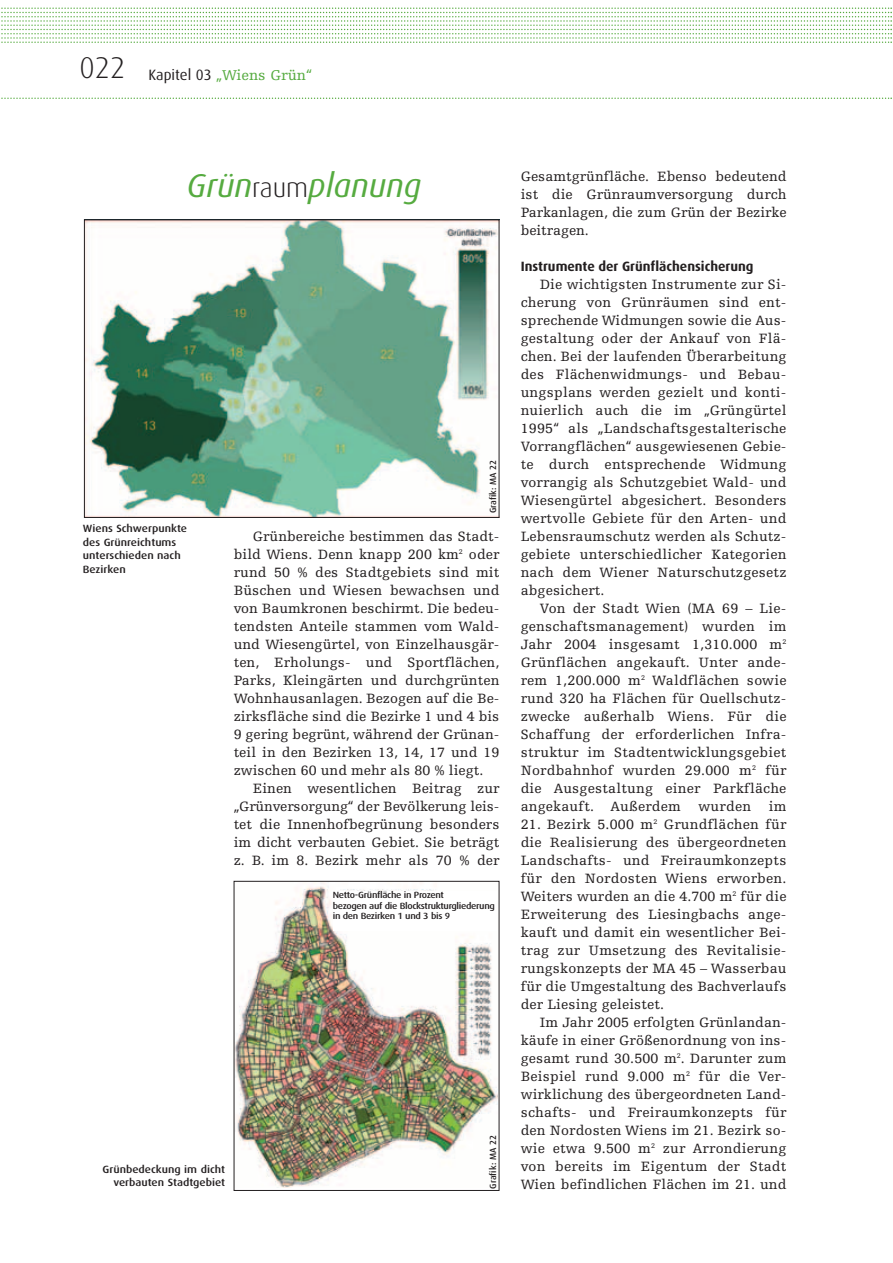
<style>
.page{position:relative;width:893px;height:1263px;background:#fff}
.page>*{position:absolute;margin:0;border:0;box-sizing:border-box;transform-origin:0 0}
.t1{font:italic 33px "Dax";color:#56ab40}
.t2{font:15px "Egyptienne F";color:#56ab40}
.t3{font:14.25px/18px "Egyptienne F";letter-spacing:.005em;color:#231f20;text-align:justify}
.t4{font:700 13.5px "Dax";color:#231f20}
.t5{font:500 10.5px/13.5px "Dax";color:#231f20;text-align:right;scale:1.1 1}
.t6{font:500 9px/10.5px "Dax";letter-spacing:-.035em;color:#231f20;scale:1.1 1}
.t7{font:500 9px "Dax";color:#231f20}
.s1{font-family:"Dax";font-weight:300;font-size:30px;color:#231f20}
.s2{font-family:"Dax";color:#231f20}
.s3{font-weight:300;font-style:normal;font-size:27px;color:#231f20}
</style>
<div class="page">
<svg style="left:1px;top:7px;width:891px;height:36px"></svg>
<svg style="left:1px;top:98px;width:891px;height:1px"></svg>
<img style="left:86px;top:221px;width:411px;height:295px">
<div style="left:84px;top:219px;width:415px;height:299px;border:1px solid #231f20"></div>
<img style="left:236px;top:883px;width:261px;height:305px">
<div style="left:234px;top:881px;width:265px;height:310px;border:1px solid #231f20"></div>
<div style="left:333px;top:891px;width:163px;height:39px;background:#fff"></div>
<p class="t2" style="left:80px;top:69px;width:234px"><span class="s1">022</span> <span class="s2">Kapitel 03</span> „Wiens Grün“</p>
<h1 class="t1" style="left:187px;top:171px;width:236px">Grün<span class="s3">raum</span>planung</h1>
<p class="t7" style="left:489px;top:513px;width:55px;rotate:-90deg">Grafik: MA 22</p>
<p class="t5" style="left:83px;top:523px;width:96px;text-align:left">Wiens Schwerpunkte des Grünreichtums unterschieden nach<br>Bezirken</p>
<p class="t3" style="left:234px;top:528px;width:267px;text-indent:19px">Grünbereiche bestimmen das Stadt&shy;bild Wiens. Denn knapp 200 km<sup>2</sup> oder rund 50 % des Stadtgebiets sind mit Büschen und Wiesen bewachsen und von Baumkronen beschirmt. Die bedeu&shy;tendsten Anteile stammen vom Wald&shy;und Wiesengürtel, von Einzelhausgär&shy;ten, Erholungs- und Sportflächen, Parks, Kleingärten und durchgrünten Wohnhausanlagen. Bezogen auf die Be&shy;zirksfläche sind die Bezirke 1 und 4 bis 9 gering begrünt, während der Grünan&shy;teil in den Bezirken 13, 14, 17 und 19 zwischen 60 und mehr als 80 % liegt.</p>
<p class="t3" style="left:234px;top:780px;width:267px;text-indent:19px">Einen wesentlichen Beitrag zur „Grünversorgung“ der Bevölkerung leis&shy;tet die Innenhofbegrünung besonders im dicht verbauten Gebiet. Sie beträgt z. B. im 8. Bezirk mehr als 70 % der</p>
<p class="t6" style="left:333px;top:890px;width:149px">Netto-Grünfläche in Prozent<br>bezogen auf die Blockstrukturgliederung in den Bezirken 1 und 3 bis 9</p>
<p class="t5" style="left:103px;top:1163px;width:113px">Grünbedeckung im dicht verbauten Stadtgebiet</p>
<p class="t7" style="left:489px;top:1188px;width:55px;rotate:-90deg">Grafik: MA 22</p>
<p class="t3" style="left:521px;top:168px;width:267px">Gesamtgrünfläche. Ebenso bedeutend ist die Grünraumversorgung durch Parkanlagen, die zum Grün der Bezirke beitragen.</p>
<p class="t4" style="left:521px;top:260px;width:234px">Instrumente der Grünflächensicherung</p>
<p class="t3" style="left:521px;top:276px;width:267px;text-indent:19px">Die wichtigsten Instrumente zur Si&shy;cherung von Grünräumen sind ent&shy;sprechende Widmungen sowie die Aus&shy;gestaltung oder der Ankauf von Flä&shy;chen. Bei der laufenden Überarbeitung des Flächenwidmungs- und Bebau&shy;ungsplans werden gezielt und konti&shy;nuierlich auch die im „Grüngürtel 1995“ als „Landschaftsgestalterische Vorrangflächen“ ausgewiesenen Gebie&shy;te durch entsprechende Widmung vorrangig als Schutzgebiet Wald- und Wiesengürtel abgesichert. Besonders wertvolle Gebiete für den Arten- und Lebensraumschutz werden als Schutz&shy;gebiete unterschiedlicher Kategorien nach dem Wiener Naturschutzgesetz abgesichert.</p>
<p class="t3" style="left:521px;top:600px;width:267px;text-indent:19px">Von der Stadt Wien (MA 69 – Lie&shy;genschaftsmanagement) wurden im Jahr 2004 insgesamt 1,310.000 m<sup>2<br></sup>Grünflächen angekauft. Unter ande&shy;rem 1,200.000 m<sup>2</sup> Waldflächen sowie rund 320 ha Flächen für Quellschutz&shy;zwecke außerhalb Wiens. Für die Schaffung der erforderlichen Infra&shy;struktur im Stadtentwicklungsgebiet Nordbahnhof wurden 29.000 m<sup>2</sup> für die Ausgestaltung einer Parkfläche angekauft. Außerdem wurden im</p>
<p class="t3" style="left:521px;top:816px;width:267px">21. Bezirk 5.000 m<sup>2</sup> Grundflächen für die Realisierung des übergeordneten Landschafts- und Freiraumkonzepts für den Nordosten Wiens erworben.<br>Weiters wurden an die 4.700 m<sup>2</sup> für die Erweiterung des Liesingbachs ange&shy;kauft und damit ein wesentlicher Bei&shy;trag zur Umsetzung des Revitalisie&shy;rungskonzepts der MA 45 – Wasserbau für die Umgestaltung des Bachverlaufs der Liesing geleistet.</p>
<p class="t3" style="left:521px;top:1014px;width:267px;text-indent:19px">Im Jahr 2005 erfolgten Grünlandan&shy;käufe in einer Größenordnung von ins&shy;gesamt rund 30.500 m<sup>2</sup>. Darunter zum Beispiel rund 9.000 m<sup>2</sup> für die Ver&shy;wirklichung des übergeordneten Land&shy;schafts- und Freiraumkonzepts für den Nordosten Wiens im 21. Bezirk so&shy;wie etwa 9.500 m<sup>2</sup> zur Arrondierung von bereits im Eigentum der Stadt Wien befindlichen Flächen im 21. und</p>
</div>
